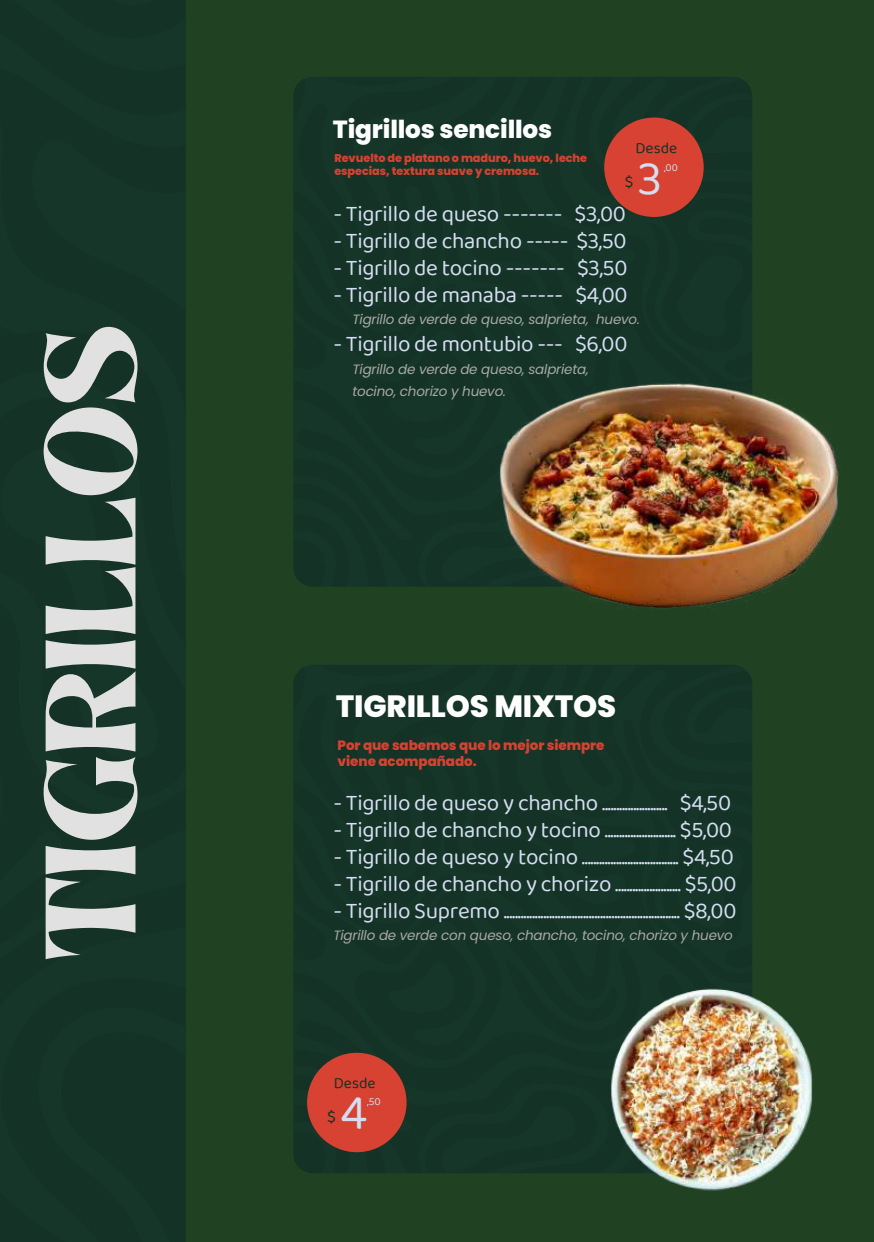
<style>
.page{position:relative;width:874px;height:1242px;background:#fff}
.page>*{position:absolute;margin:0;border:0;box-sizing:border-box;transform-origin:0 0}
.t1{font:103.27px "Brasika Display";color:#e2e1e1}
.t2{font:49.05px "Baloo Paaji 2";color:#d4ddf1}
.t3{font:48.15px "Baloo Paaji 2";color:#d4ddf1}
.t4{font:800 30.82px "Poppins";letter-spacing:-.005em;color:#fff}
.t5{font:800 24.75px "Poppins";letter-spacing:-.005em;color:#fff}
.t6{font:22.5px "Baloo Paaji 2";letter-spacing:-.015em;color:#d4ddf1}
.t7{font:16.65px "Baloo Paaji 2";color:#143226}
.t8{font:16.43px "Baloo Paaji 2";color:#143226}
.t9{font:15.53px "Baloo Paaji 2";letter-spacing:.005em;color:#143226}
.t10{font:italic 13.5px/22.5px "Poppins";letter-spacing:-.015em;color:#a9a9a9}
.t11{font:800 13.5px/16.2px "Poppins";letter-spacing:-.005em;color:#d74232}
.t12{font:800 11.25px/13.5px "Poppins";letter-spacing:-.005em;color:#d74232}
.t13{font:10.8px "Baloo Paaji 2";color:#d4ddf1}
.t14{font:10.58px "Baloo Paaji 2";color:#d4ddf1}
</style>
<div class="page">
<div style="left:0;top:99px;width:186px;height:265px;background:#143226"></div>
<div style="left:0;top:364px;width:186px;height:459px;background:#143226"></div>
<div style="left:25px;top:122px;width:161px;height:207px;background:#153628"></div>
<div style="left:0;top:823px;width:186px;height:419px;background:#143226"></div>
<div style="left:27px;top:997px;width:159px;height:245px;background:#143226"></div>
<div style="left:0;top:0;width:186px;height:94px;background:#143226"></div>
<div style="left:0;top:443px;width:159px;height:323px;background:#143427"></div>
<div style="left:186px;top:0;width:687px;height:1242px;background:#204223"></div>
<div style="left:465px;top:808px;width:287px;height:180px;background:#143226"></div>
<div style="left:293px;top:988px;width:298px;height:65px;background:#143226"></div>
<div style="left:293px;top:665px;width:311px;height:313px;background:#143226"></div>
<div style="left:293px;top:665px;width:192px;height:236px;background:#143226"></div>
<div style="left:348px;top:665px;width:161px;height:217px;background:#143226"></div>
<div style="left:553px;top:665px;width:199px;height:143px;background:#143226"></div>
<div style="left:386px;top:961px;width:74px;height:52px;background:#153628"></div>
<div style="left:570px;top:838px;width:65px;height:24px;background:#153628"></div>
<div style="left:676px;top:841px;width:70px;height:89px;background:#153628"></div>
<svg style="left:293px;top:904px;width:4px;height:40px"></svg>
<div style="left:293px;top:1053px;width:298px;height:120px;background:#143226"></div>
<div style="left:465px;top:217px;width:287px;height:180px;background:#143226"></div>
<div style="left:293px;top:397px;width:182px;height:65px;background:#143226"></div>
<div style="left:293px;top:77px;width:311px;height:310px;background:#143226"></div>
<div style="left:293px;top:77px;width:192px;height:233px;background:#143226"></div>
<div style="left:348px;top:77px;width:161px;height:214px;background:#143226"></div>
<div style="left:553px;top:77px;width:199px;height:140px;background:#143226"></div>
<div style="left:386px;top:370px;width:74px;height:52px;background:#153628"></div>
<div style="left:570px;top:247px;width:65px;height:24px;background:#153628"></div>
<div style="left:676px;top:250px;width:70px;height:90px;background:#153628"></div>
<svg style="left:293px;top:313px;width:4px;height:41px"></svg>
<div style="left:293px;top:462px;width:182px;height:125px;background:#143226"></div>
<div style="left:604px;top:118px;width:99px;height:99px;background:#d74232;border-radius:50%"></div>
<div style="left:307px;top:1053px;width:99px;height:99px;background:#d74232;border-radius:50%"></div>
<img style="left:475px;top:366px;width:364px;height:242px">
<img style="left:591px;top:968px;width:222px;height:223px">
<h1 class="t1" style="left:14px;top:959px;width:634px;rotate:-90deg">TIGRILLOS</h1>
<p class="t5" style="left:333px;top:115px;width:221px">Tigrillos sencillos</p>
<p class="t12" style="left:334px;top:151px;width:254px">Revuelto de platano o maduro, huevo, leche especias, textura suave y cremosa.</p>
<p class="t9" style="left:635px;top:138px;width:43px">Desde</p>
<p class="t8" style="left:624px;top:172px;width:10px">$</p>
<h3 class="t3" style="left:637px;top:149px;width:26px">3</h3>
<p class="t14" style="left:664px;top:161px;width:15px">,00</p>
<p class="t6" style="left:333px;top:200px;width:294px">- Tigrillo de queso ------- $3,00</p>
<p class="t6" style="left:333px;top:227px;width:295px">- Tigrillo de chancho ----- $3,50</p>
<p class="t6" style="left:333px;top:254px;width:295px">- Tigrillo de tocino ------- $3,50</p>
<p class="t6" style="left:333px;top:281px;width:296px">- Tigrillo de manaba ----- $4,00</p>
<p class="t10" style="left:352px;top:308px;width:289px">Tigrillo de verde de queso, salprieta, huevo.</p>
<p class="t6" style="left:333px;top:330px;width:295px">- Tigrillo de montubio --- $6,00</p>
<p class="t10" style="left:352px;top:358px;width:238px">Tigrillo de verde de queso, salprieta, tocino, chorizo y huevo.</p>
<h3 class="t4" style="left:335px;top:688px;width:282px">TIGRILLOS MIXTOS</h3>
<p class="t11" style="left:337px;top:737px;width:268px">Por que sabemos que lo mejor siempre viene acompañado.</p>
<p class="t6" style="left:333px;top:789px;width:399px">- Tigrillo de queso y chancho ....................... $4,50</p>
<p class="t6" style="left:333px;top:816px;width:400px">- Tigrillo de chancho y tocino ......................... $5,00</p>
<p class="t6" style="left:333px;top:843px;width:402px">- Tigrillo de queso y tocino .................................. $4,50</p>
<p class="t6" style="left:333px;top:870px;width:405px">- Tigrillo de chancho y chorizo ....................... $5,00</p>
<p class="t6" style="left:333px;top:897px;width:404px">- Tigrillo Supremo .............................................................. $8,00</p>
<p class="t10" style="left:333px;top:924px;width:401px">Tigrillo de verde con queso, chancho, tocino, chorizo y huevo</p>
<p class="t9" style="left:334px;top:1074px;width:43px">Desde</p>
<p class="t7" style="left:327px;top:1106px;width:10px">$</p>
<h2 class="t2" style="left:340px;top:1083px;width:28px">4</h2>
<p class="t13" style="left:367px;top:1095px;width:15px">,50</p>
</div>
